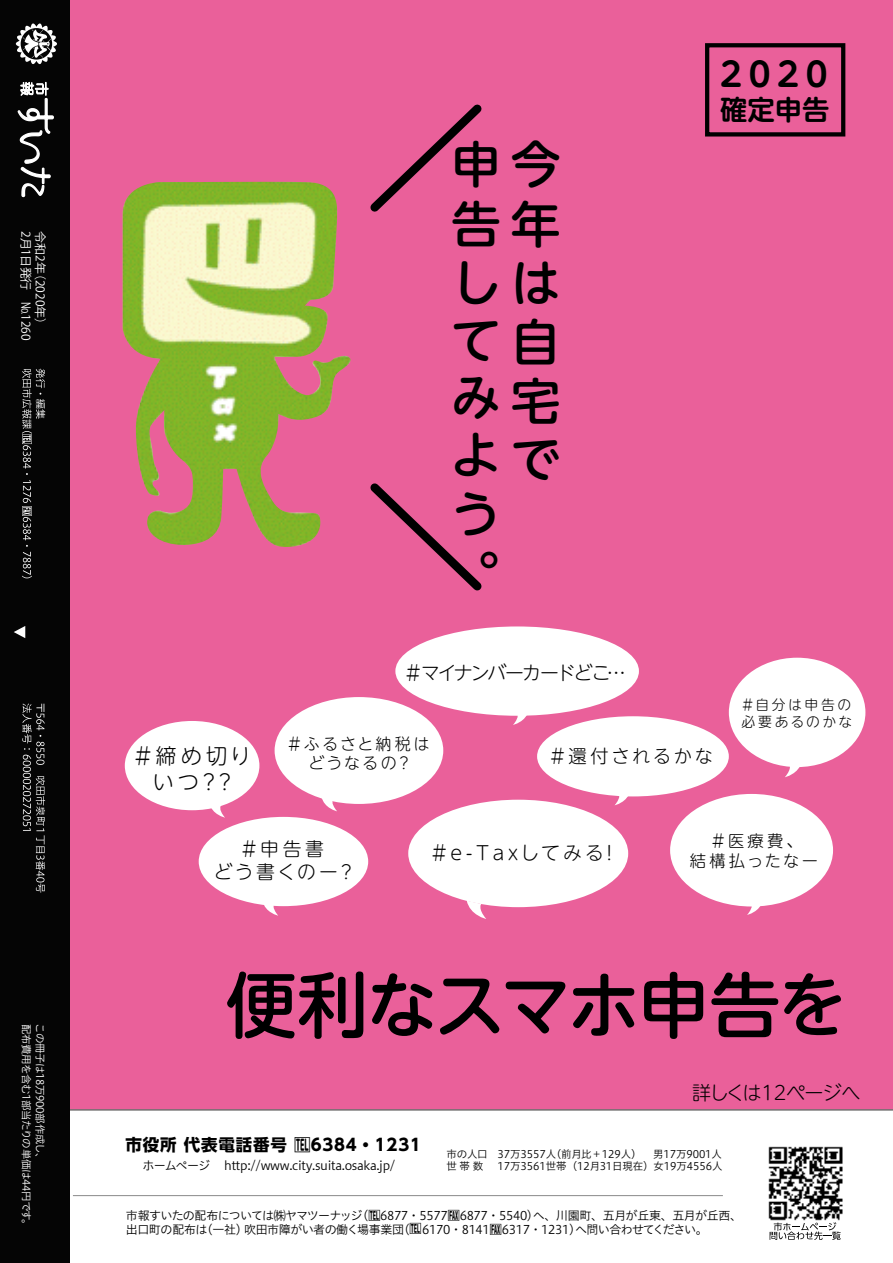
<style>
.page{position:relative;width:893px;height:1263px;background:#fff}
.page>*{position:absolute;margin:0;border:0;box-sizing:border-box;transform-origin:0 0}
.t1{font:500 71.25px "UD Shin M Go Pr 6";letter-spacing:-.035em;color:#000}
.t2{font:500 49.8px/58.3px "UD Shin M Go Pr 6";color:#000}
.t3{font:700 33.15px "UD Shin M Go Pr 6 De";color:#000}
.t4{font:700 27.3px "UD Shin M Go Pr 6 De";color:#000}
.t5{font:300 21.3px "UD Shin M Go Pr 6";letter-spacing:.19em;color:#000}
.t6{font:300 19.2px "UD Shin M Go Pr 6";letter-spacing:-.03em;color:#000}
.t7{font:300 18.9px "UD Shin M Go Pr 6";letter-spacing:-.1em;color:#000}
.t8{font:300 18.9px "UD Shin M Go Pr 6";letter-spacing:.145em;color:#000}
.t9{font:300 18.75px/22.5px "UD Shin M Go Pr 6";letter-spacing:.145em;color:#000;text-align:center}
.t10{font:300 18.3px "UD Shin M Go Pr 6";letter-spacing:.145em;color:#000}
.t11{font:700 16.5px "UD Shin Go Pro";letter-spacing:.05em;color:#000}
.t12{font:300 16.2px/19.5px "UD Shin M Go Pr 6";letter-spacing:.175em;color:#000;text-align:center}
.t13{font:300 16.05px/19.2px "UD Shin M Go Pr 6";letter-spacing:.125em;color:#000;text-align:center}
.t14{font:300 13.8px/16.6px "UD Shin M Go Pr 6";letter-spacing:.18em;color:#000}
.t15{font:12px/13.5px "Hiragino UD Sans Std N W3";letter-spacing:-.03em;color:#000}
.t16{font:12px "Koz Go Pr 6 N";color:#fff}
.t17{font:10.5px/12px "Hiragino UD Sans Std N W3";letter-spacing:-.01em;color:#000}
.t18{font:10.5px/13.5px "Hiragino UD Sans Std N W3";letter-spacing:-.04em;color:#fff}
.s1{font-family:"Suita Ver 02";font-weight:400}
.s2{font-family:"Suita Ver 02"}
</style>
<div class="page">
<div style="left:0;top:0;width:893px;height:1110px;background:#ea609a"></div>
<hr style="left:56px;top:1109px;width:837px;height:2px;background:#727171">
<div style="left:0;top:0;width:70px;height:1263px;background:#050505"></div>
<svg style="left:14px;top:626px;width:11px;height:12px"></svg>
<svg style="left:16px;top:23px;width:41px;height:41px"></svg>
<svg style="left:22px;top:369px;width:23px;height:209px"></svg>
<svg style="left:22px;top:703px;width:23px;height:190px"></svg>
<img style="left:768px;top:1146px;width:75px;height:75px">
<svg style="left:770px;top:1222px;width:71px;height:18px"></svg>
<hr style="left:73px;top:1195px;width:650px;height:1px;background:#898989">
<svg style="left:17px;top:82px;width:37px;height:116px"></svg>
<div style="left:705px;top:43px;width:140px;height:94px;border:4px solid #000"></div>
<img style="left:123px;top:182px;width:228px;height:365px">
<svg style="left:370px;top:104px;width:112px;height:108px"></svg>
<svg style="left:370px;top:483px;width:112px;height:108px"></svg>
<div style="left:275px;top:697px;width:168px;height:107px;background:#fff;border-radius:50%"></div>
<svg style="left:321px;top:798px;width:16px;height:13px"></svg>
<div style="left:408px;top:800px;width:220px;height:107px;background:#fff;border-radius:50%"></div>
<svg style="left:467px;top:901px;width:19px;height:18px"></svg>
<div style="left:537px;top:716px;width:192px;height:80px;background:#fff;border-radius:50%"></div>
<svg style="left:615px;top:795px;width:15px;height:10px"></svg>
<div style="left:125px;top:721px;width:134px;height:89px;background:#fff;border-radius:50%"></div>
<svg style="left:209px;top:804px;width:16px;height:14px"></svg>
<div style="left:729px;top:658px;width:136px;height:109px;background:#fff;border-radius:50%"></div>
<svg style="left:785px;top:766px;width:15px;height:11px"></svg>
<div style="left:395px;top:626px;width:244px;height:90px;background:#fff;border-radius:50%"></div>
<svg style="left:513px;top:715px;width:16px;height:10px"></svg>
<div style="left:199px;top:817px;width:169px;height:89px;background:#fff;border-radius:50%"></div>
<svg style="left:263px;top:904px;width:15px;height:12px"></svg>
<div style="left:670px;top:794px;width:163px;height:112px;background:#fff;border-radius:50%"></div>
<svg style="left:747px;top:905px;width:16px;height:10px"></svg>
<p class="t16" style="left:33px;top:231px;width:111px;rotate:90deg">2月1日発行　№1260</p>
<p class="t16" style="left:47px;top:231px;width:100px;rotate:90deg">令和2年（2020年）</p>
<p class="t18" style="left:47px;top:1023px;width:208px;rotate:90deg">この冊子は18万900部作成し、<br>配布費用を含む1部当たりの単価は44円です。</p>
<h3 class="t3" style="left:720px;top:46px;width:109px">2020</h3>
<h2 class="t2" style="left:451px;top:132px;width:110px">申今告年しはて自み<br>よ<br>う<br>。</h2>
<h2 class="t2" style="left:511px;top:369px;width:50px;line-height:57.8px">宅で</h2>
<h3 class="t4" style="left:720px;top:86px;width:111px">確定申告</h3>
<h3 class="t7" style="left:404px;top:657px;width:223px">＃マイナンバーカードどこ…</h3>
<h3 class="t13" style="left:287px;top:733px;width:144px">＃ふるさと納税はどうなるの？</h3>
<h3 class="t5" style="left:132px;top:739px;width:120px">＃締め切り</h3>
<h3 class="t10" style="left:549px;top:741px;width:166px">＃還付されるかな</h3>
<h3 class="t5" style="left:153px;top:764px;width:85px">いつ？？</h3>
<p class="t14" style="left:741px;top:696px;width:113px">＃自分は申告の必要あるのかな</p>
<h3 class="t9" style="left:214px;top:837px;width:144px">＃申告書<br>どう書くのー？</h3>
<h3 class="t12" style="left:690px;top:830px;width:130px">＃医療費、<br>結構払ったなー</h3>
<h3 class="t8" style="left:430px;top:838px;width:190px">＃e-Taxしてみる！</h3>
<h1 class="t1" style="left:226px;top:945px;width:624px">便利なスマホ申告を</h1>
<h3 class="t11" style="left:126px;top:1131px;width:297px">市役所 代表電話番号 <span class="s1">M</span>6384・1231</h3>
<p class="t15" style="left:142px;top:1158px;width:254px">ホームページ　 http://www.city.suita.osaka.jp/</p>
<h3 class="t6" style="left:692px;top:1077px;width:170px">詳しくは12ページへ</h3>
<p class="t17" style="left:446px;top:1148px;width:191px">市の人口 37万3557人(前月比＋129人)世 帯 数</p>
<p class="t17" style="left:653px;top:1148px;width:70px">男17万9001人</p>
<p class="t17" style="left:498px;top:1160px;width:226px">17万3561世帯（12月31日現在）女19万4556人</p>
<p class="t15" style="left:126px;top:1208px;width:618px">市報すいたの配布については㈱ヤマツーナッジ（<span class="s2">M</span>6877・5577<span class="s2">N</span>6877・5540）へ、川園町、五月が丘東、五月が丘西、出口町の配布は（一社）吹田市障がい者の働く場事業団（<span class="s2">M</span>6170・8141<span class="s2">N</span>6317・1231）へ問い合わせてください。</p>
</div>
